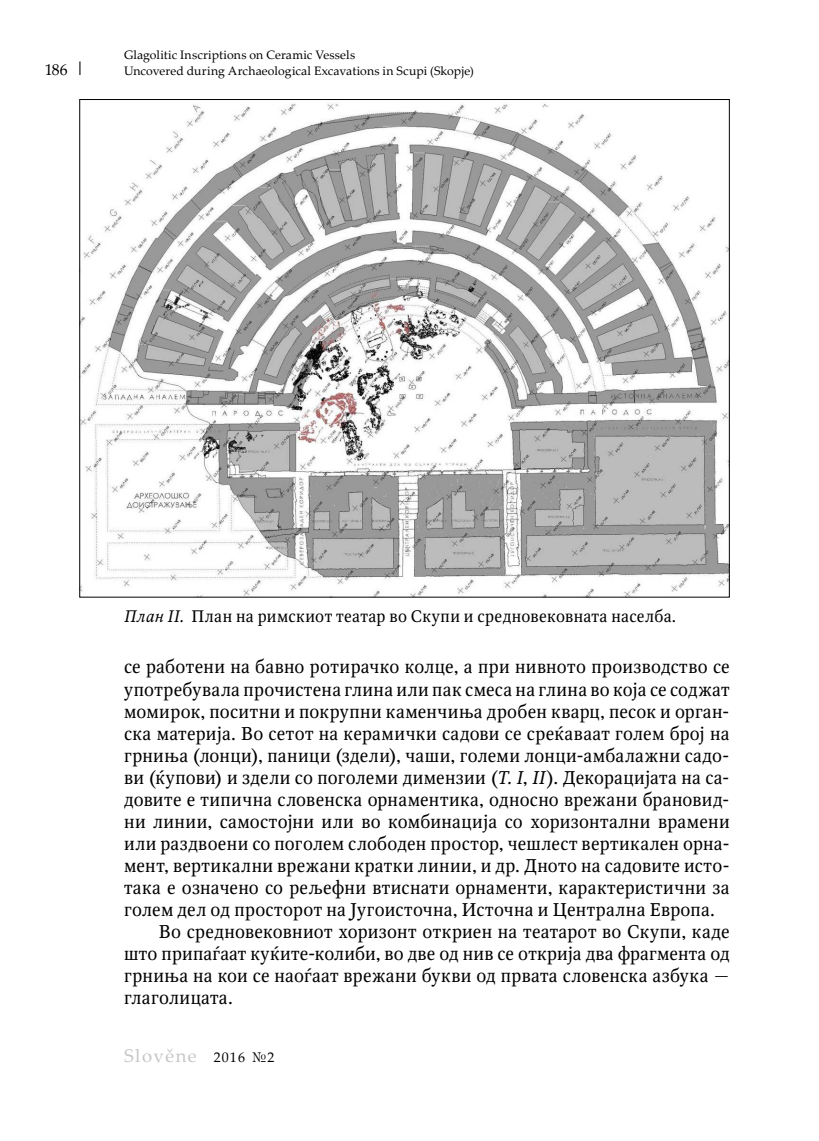
<style>
.page{position:relative;width:819px;height:1141px;background:#fff}
.page>*{position:absolute;margin:0;border:0;box-sizing:border-box;transform-origin:0 0}
.t1{font:18.38px "Octava";letter-spacing:.015em;color:#000}
.t2{font:18.38px "Palatino Linotype";letter-spacing:.08em;color:#c6c6c6}
.t3{font:16.62px "Octava";letter-spacing:.02em;color:#000}
.t4{font:15.75px "Palatino Linotype";color:#000}
.t5{font:12.25px/15.8px "Palatino Linotype";letter-spacing:.01em;color:#000}
.s1{font-size:18.38px}
.s2{font-style:italic}
.s3{font-size:14px;color:#000}
</style>
<div class="page">
<img style="left:81px;top:103px;width:646px;height:492px">
<p class="t4" style="left:45px;top:58px;width:42px">186 <span class="s1">|</span></p>
<p class="t5" style="left:124px;top:47px;width:351px">Glagolitic Inscriptions on Ceramic Vessels<br>Uncovered during Archaeological Excavations in Scupi (Skopje)</p>
<p class="t3" style="left:124px;top:606px;width:553px"><span class="s2">План II.</span> План на римскиот театар во Скупи и средновековната населба.</p>
<p class="t1" style="left:124px;top:656px;width:607px">се работени на бавно ротирачко колце, а при нивното производство се</p>
<p class="t1" style="left:124px;top:678px;width:607px">употребувала прочистена глина или пак смеса на глина во која се соджат</p>
<p class="t1" style="left:124px;top:700px;width:607px">момирок, поситни и покрупни каменчиња дробен кварц, песок и орган-</p>
<p class="t1" style="left:124px;top:722px;width:607px">ска материја. Во сетот на керамички садови се среќаваат голем број на</p>
<p class="t1" style="left:124px;top:744px;width:607px">грниња (лонци), паници (здели), чаши, големи лонци-амбалажни садо-</p>
<p class="t1" style="left:124px;top:766px;width:607px">ви (ќупови) и здели со поголеми димензии (<span class="s2">Т. I</span>, <span class="s2">II</span>). Декорацијата на са-</p>
<p class="t1" style="left:124px;top:788px;width:607px">довите е типична словенска орнаментика, односно врежани брановид-</p>
<p class="t1" style="left:124px;top:810px;width:607px">ни линии, самостојни или во комбинација со хоризонтални врамени</p>
<p class="t1" style="left:124px;top:832px;width:607px">или раздвоени со поголем слободен простор, чешлест вертикален орна-</p>
<p class="t1" style="left:124px;top:854px;width:607px">мент, вертикални врежани кратки линии, и др. Дното на садовите исто-</p>
<p class="t1" style="left:124px;top:876px;width:607px">така е означено со рељефни втиснати орнаменти, карактеристични за</p>
<p class="t1" style="left:124px;top:898px;width:592px">голем дел од просторот на Југоисточна, Источна и Централна Европа.</p>
<p class="t1" style="left:159px;top:920px;width:572px">Во средновековниот хоризонт откриен на театарот во Скупи, каде</p>
<p class="t1" style="left:124px;top:942px;width:607px">што припаѓаат куќите-колиби, во две од нив се открија два фрагмента од</p>
<p class="t1" style="left:124px;top:964px;width:607px">грниња на кои се наоѓаат врежани букви од првата словенска азбука —</p>
<p class="t1" style="left:124px;top:987px;width:110px">глаголицата.</p>
<p class="t2" style="left:124px;top:1042px;width:152px">Slověne <span class="s3">2016 №2</span></p>
</div>
